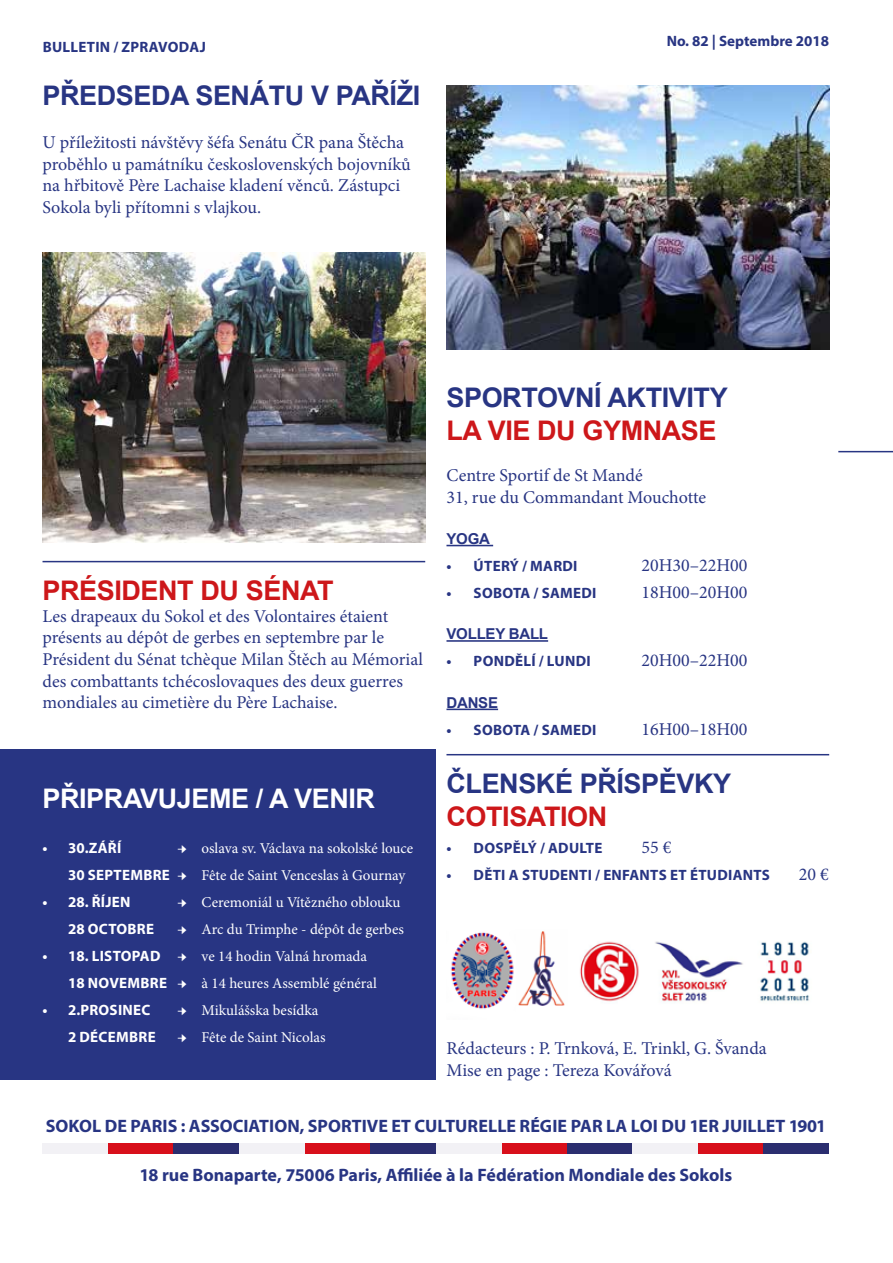
<style>
.page{position:relative;width:893px;height:1263px;background:#fff}
.page>*{position:absolute;margin:0;border:0;box-sizing:border-box;transform-origin:0 0}
.t1{font:700 27px "Arial";letter-spacing:-.015em;color:#283583}
.t2{font:700 27px "Arial";letter-spacing:-.015em;color:#cd171a}
.t3{font:700 27px "Arial";letter-spacing:-.015em;color:#fff}
.t4{font:18px/21.6px "Minion Pro";color:#283583}
.t5{font:700 18px "Myriad Pro";color:#283583}
.t6{font:15px/27px "Minion Pro";color:#fff}
.t7{font:700 15px "Myriad Pro";letter-spacing:.02em;color:#283583}
.t8{font:700 15px "Myriad Pro";letter-spacing:.02em;color:#fff}
.t9{font:700 15px "Myriad Pro";color:#283583}
.t10{font:700 15px "Arial";letter-spacing:-.015em;color:#283583}
.s1{font-weight:700}
.s2{font-family:"Myriad Pro";font-weight:700}
</style>
<div class="page">
<div style="left:0;top:749px;width:436px;height:331px;background:#283583"></div>
<div style="left:108px;top:1143px;width:66px;height:11px;background:#d80f1b"></div>
<div style="left:43px;top:1143px;width:65px;height:11px;background:#f2f1f5"></div>
<div style="left:174px;top:1143px;width:65px;height:11px;background:#2b2e6f"></div>
<div style="left:305px;top:1143px;width:65px;height:11px;background:#d80f1b"></div>
<div style="left:239px;top:1143px;width:66px;height:11px;background:#f2f1f5"></div>
<div style="left:370px;top:1143px;width:66px;height:11px;background:#2b2e6f"></div>
<div style="left:501px;top:1143px;width:66px;height:11px;background:#d80f1b"></div>
<div style="left:436px;top:1143px;width:65px;height:11px;background:#f2f1f5"></div>
<div style="left:567px;top:1143px;width:65px;height:11px;background:#2b2e6f"></div>
<div style="left:698px;top:1143px;width:66px;height:11px;background:#d80f1b"></div>
<div style="left:632px;top:1143px;width:66px;height:11px;background:#f2f1f5"></div>
<div style="left:764px;top:1143px;width:65px;height:11px;background:#2b2e6f"></div>
<img style="left:43px;top:252px;width:382px;height:291px">
<hr style="left:43px;top:561px;width:382px;height:1px;background:#283583">
<hr style="left:446px;top:545px;width:47px;height:1px;background:#283583">
<hr style="left:446px;top:640px;width:102px;height:2px;background:#283583">
<hr style="left:446px;top:708px;width:52px;height:2px;background:#283583">
<img style="left:451px;top:932px;width:63px;height:77px">
<img style="left:580px;top:941px;width:229px;height:61px">
<img style="left:518px;top:931px;width:47px;height:74px">
<img style="left:446px;top:85px;width:383px;height:265px">
<hr style="left:446px;top:754px;width:383px;height:1px;background:#283583">
<hr style="left:838px;top:451px;width:55px;height:1px;background:#283583">
<p class="t7" style="left:43px;top:37px;width:165px">BULLETIN / ZPRAVODAJ</p>
<p class="t9" style="left:667px;top:31px;width:164px">No. 82 | Septembre 2018</p>
<h1 class="t1" style="left:43px;top:77px;width:379px">PŘEDSEDA SENÁTU V PAŘÍŽI</h1>
<p class="t4" style="left:43px;top:131px;width:370px">U příležitosti návštěvy šéfa Senátu ČR pana Štěcha proběhlo u památníku československých bojovníků na hřbitově Père Lachaise kladení věnců. Zástupci Sokola byli přítomni s vlajkou.</p>
<h1 class="t2" style="left:43px;top:573px;width:293px">PRÉSIDENT DU SÉNAT</h1>
<p class="t4" style="left:43px;top:605px;width:382px">Les drapeaux du Sokol et des Volontaires étaient présents au dépôt de gerbes en septembre par le Président du Sénat tchèque Milan Štěch au Mémorial des combattants tchécoslovaques des deux guerres mondiales au cimetière du Père Lachaise.</p>
<h1 class="t3" style="left:43px;top:780px;width:334px">PŘIPRAVUJEME / A VENIR</h1>
<p class="t8" style="left:43px;top:838px;width:80px">• 30.ZÁŘÍ</p>
<p class="t6" style="left:68px;top:834px;width:347px;text-indent:110px"><span class="s1">→</span> oslava sv. Václava na sokolské louce<br><span class="s2">30 SEPTEMBRE</span> <span class="s1">→</span> Fête de Saint Venceslas à Gournay</p>
<p class="t8" style="left:43px;top:892px;width:90px">• 28. ŘÍJEN</p>
<p class="t6" style="left:178px;top:888px;width:224px"><span class="s1">→</span> Ceremoniál u Vítězného oblouku</p>
<p class="t8" style="left:68px;top:919px;width:88px">28 OCTOBRE</p>
<p class="t6" style="left:178px;top:915px;width:228px"><span class="s1">→</span> Arc du Trimphe - dépôt de gerbes</p>
<p class="t6" style="left:68px;top:942px;width:310px;text-indent:-26px"><span class="s2">• 18. LISTOPAD</span> <span class="s1">→</span> ve 14 hodin Valná hromada<br><span class="s2">18 NOVEMBRE</span> <span class="s1">→</span> à 14 heures Assemblé général</p>
<p class="t8" style="left:43px;top:1000px;width:109px">• 2.PROSINEC</p>
<p class="t6" style="left:178px;top:996px;width:142px"><span class="s1">→</span> Mikulášska besídka</p>
<p class="t8" style="left:68px;top:1027px;width:89px">2 DÉCEMBRE</p>
<p class="t6" style="left:178px;top:1023px;width:150px"><span class="s1">→</span> Fête de Saint Nicolas</p>
<h1 class="t1" style="left:446px;top:380px;width:283px">SPORTOVNÍ AKTIVITY</h1>
<h1 class="t2" style="left:446px;top:412px;width:272px">LA VIE DU GYMNASE</h1>
<p class="t4" style="left:446px;top:464px;width:261px">Centre Sportif de St Mandé<br>31, rue du Commandant Mouchotte</p>
<p class="t10" style="left:446px;top:529px;width:45px">YOGA</p>
<p class="t7" style="left:447px;top:556px;width:132px">• ÚTERÝ / MARDI</p>
<p class="t4" style="left:641px;top:554px;width:108px">20H30–22H00</p>
<p class="t7" style="left:447px;top:583px;width:151px">• SOBOTA / SAMEDI</p>
<p class="t4" style="left:641px;top:581px;width:108px">18H00–20H00</p>
<p class="t10" style="left:446px;top:624px;width:103px">VOLLEY BALL</p>
<p class="t7" style="left:447px;top:651px;width:146px">• PONDĚLÍ / LUNDI</p>
<p class="t4" style="left:641px;top:650px;width:108px">20H00–22H00</p>
<p class="t10" style="left:446px;top:693px;width:53px">DANSE</p>
<p class="t7" style="left:447px;top:720px;width:151px">• SOBOTA / SAMEDI</p>
<p class="t4" style="left:641px;top:718px;width:108px">16H00–18H00</p>
<h1 class="t1" style="left:446px;top:766px;width:286px">ČLENSKÉ PŘÍSPĚVKY</h1>
<h1 class="t2" style="left:446px;top:798px;width:162px">COTISATION</h1>
<p class="t7" style="left:447px;top:838px;width:157px">• DOSPĚLÝ / ADULTE</p>
<p class="t4" style="left:641px;top:836px;width:32px">55 €</p>
<p class="t7" style="left:447px;top:865px;width:325px">• DĚTI A STUDENTI / ENFANTS ET ÉTUDIANTS</p>
<p class="t4" style="left:799px;top:863px;width:32px">20 €</p>
<p class="t4" style="left:446px;top:1037px;width:322px">Rédacteurs : P. Trnková, E. Trinkl, G. Švanda<br>Mise en page : Tereza Kovářová</p>
<p class="t5" style="left:46px;top:1114px;width:782px">SOKOL DE PARIS : ASSOCIATION, SPORTIVE ET CULTURELLE RÉGIE PAR LA LOI DU 1ER JUILLET 1901</p>
<p class="t5" style="left:140px;top:1163px;width:594px">18 rue Bonaparte, 75006 Paris, Affiliée à la Fédération Mondiale des Sokols</p>
</div>
